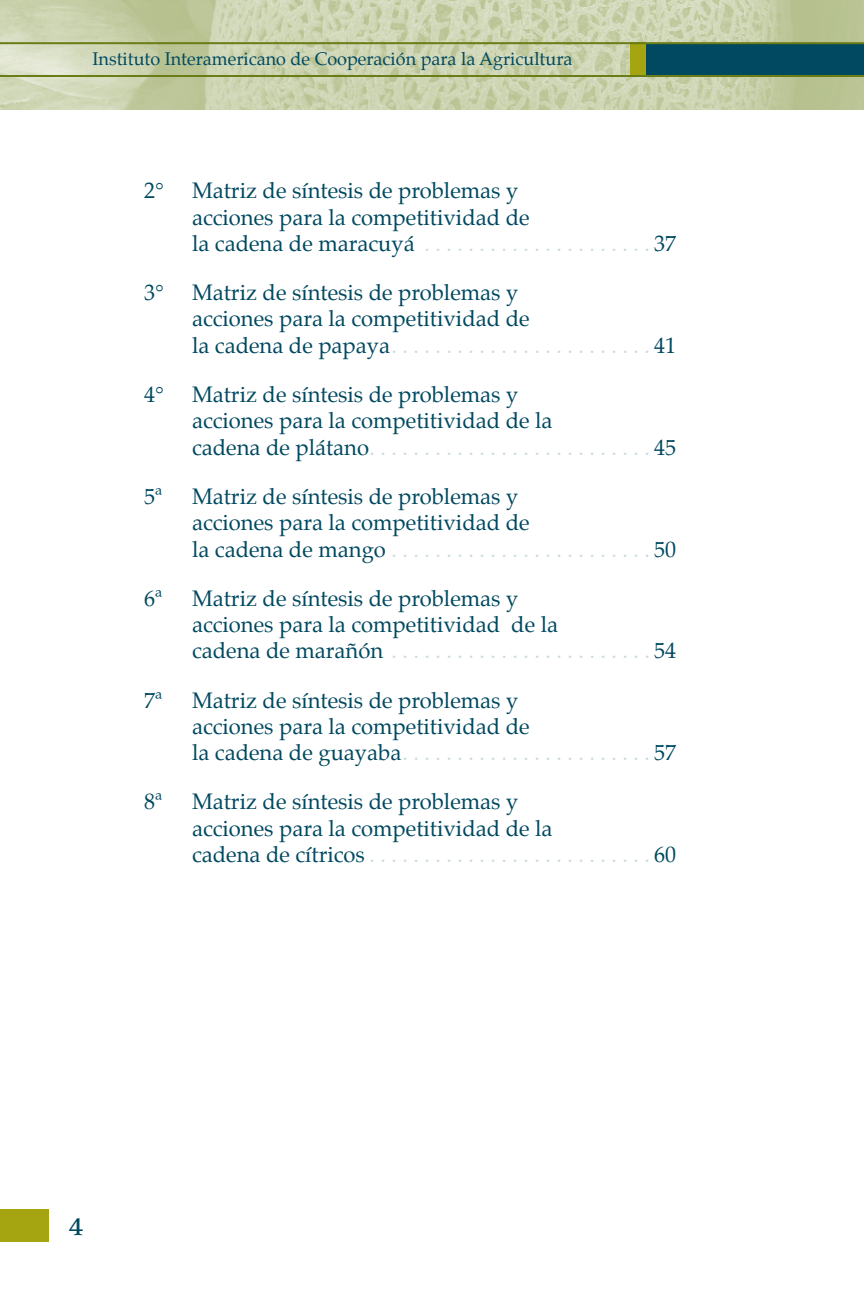
<style>
.page{position:relative;width:864px;height:1296px;background:#fff}
.page>*{position:absolute;margin:0;border:0;box-sizing:border-box;transform-origin:0 0}
.t1{font:500 26px "Meridien";color:#004960}
.t2{font:22px/26.4px "Palatino";color:#004960}
.t3{font:18px "Palatino";color:#004960}
.s1{color:#ccdbdf}
</style>
<div class="page">
<img style="left:0;top:0;width:864px;height:110px">
<div style="left:643px;top:44px;width:221px;height:31px;background:#004960"></div>
<div style="left:630px;top:43px;width:16px;height:33px;background:#a4a510"></div>
<hr style="left:0;top:42px;width:864px;height:2px;background:#697c15">
<hr style="left:0;top:75px;width:864px;height:2px;background:#697c15">
<div style="left:0;top:1209px;width:48px;height:33px;background:#a4a510"></div>
<p class="t3" style="left:93px;top:44px;width:481px">Instituto Interamericano de Cooperación para la Agricultura</p>
<p class="t2" style="left:144px;top:177px;width:21px">2°</p>
<p class="t2" style="left:192px;top:177px;width:485px">Matriz de síntesis de problemas y<br>acciones para la competitividad de<br>la cadena de maracuyá <span class="s1">. . . . . . . . . . . . . . . . . . . .</span> 37</p>
<p class="t2" style="left:144px;top:279px;width:21px">3°</p>
<p class="t2" style="left:192px;top:279px;width:485px">Matriz de síntesis de problemas y<br>acciones para la competitividad de<br>la cadena de papaya <span class="s1">. . . . . . . . . . . . . . . . . . . . . . .</span> 41</p>
<p class="t2" style="left:144px;top:381px;width:21px">4°</p>
<p class="t2" style="left:192px;top:381px;width:485px">Matriz de síntesis de problemas y<br>acciones para la competitividad de la<br>cadena de plátano <span class="s1">. . . . . . . . . . . . . . . . . . . . . . . . .</span> 45</p>
<p class="t2" style="left:144px;top:483px;width:20px">5ª</p>
<p class="t2" style="left:192px;top:483px;width:485px">Matriz de síntesis de problemas y<br>acciones para la competitividad de<br>la cadena de mango <span class="s1">. . . . . . . . . . . . . . . . . . . . . . .</span> 50</p>
<p class="t2" style="left:144px;top:585px;width:20px">6ª</p>
<p class="t2" style="left:192px;top:585px;width:485px">Matriz de síntesis de problemas y<br>acciones para la competitividad de la<br>cadena de marañón <span class="s1">. . . . . . . . . . . . . . . . . . . . . . .</span> 54</p>
<p class="t2" style="left:144px;top:687px;width:20px">7ª</p>
<p class="t2" style="left:192px;top:687px;width:485px">Matriz de síntesis de problemas y<br>acciones para la competitividad de<br>la cadena de guayaba <span class="s1">. . . . . . . . . . . . . . . . . . . . . .</span> 57</p>
<p class="t2" style="left:144px;top:789px;width:20px">8ª</p>
<p class="t2" style="left:192px;top:789px;width:485px">Matriz de síntesis de problemas y<br>acciones para la competitividad de la<br>cadena de cítricos <span class="s1">. . . . . . . . . . . . . . . . . . . . . . . . .</span> 60</p>
<p class="t1" style="left:69px;top:1212px;width:16px">4</p>
</div>
